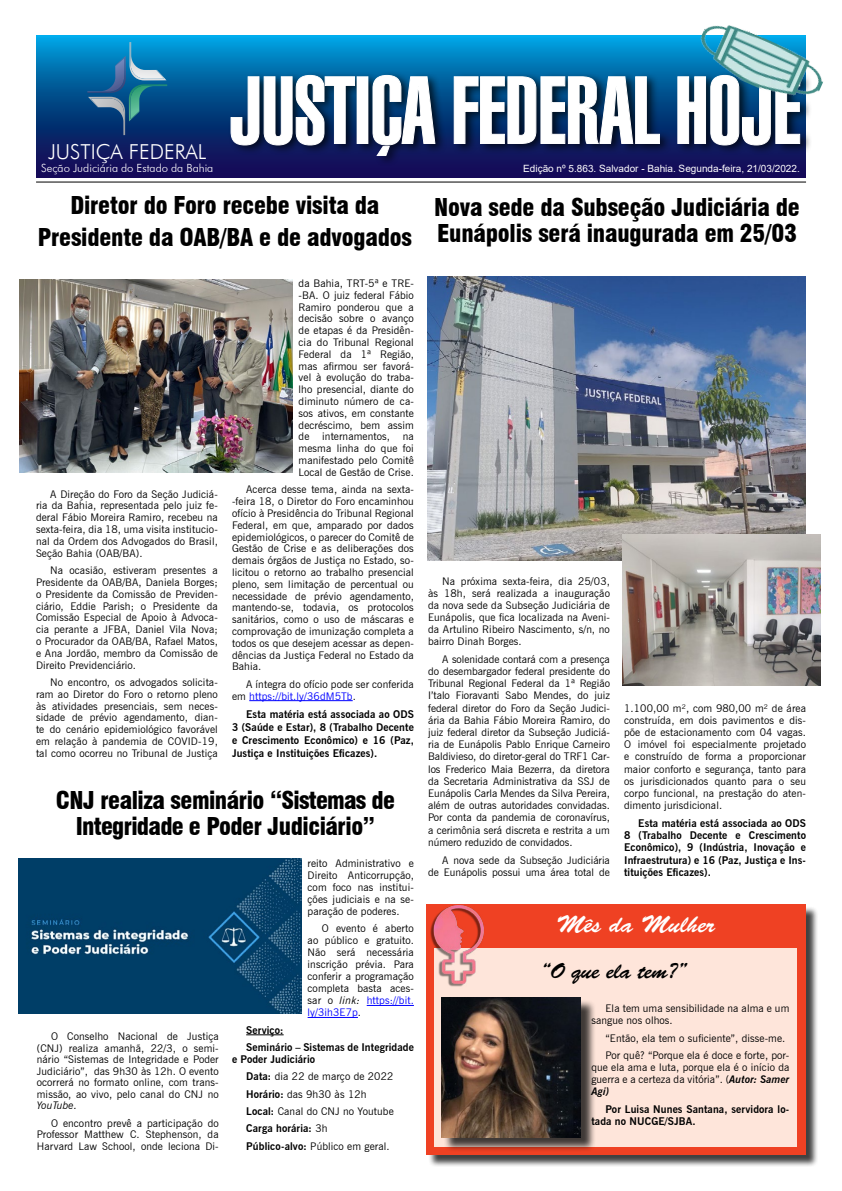
<style>
.page{position:relative;width:842px;height:1191px;background:#fff}
.page>*{position:absolute;margin:0;border:0;box-sizing:border-box;transform-origin:0 0}
.t1{font:900 extra-condensed 92.6px "Swiss 911 BT";color:#fff;scale:1.08 1}
.t2{font:900 condensed 24px/26px "Swiss 721 BT";letter-spacing:-.01em;color:#000;text-align:center}
.t3{font:24px "Brush Script Std";color:#fff}
.t4{font:22px "Brush Script Std";letter-spacing:-.01em;color:#000}
.t5{font:300 20.6px "Futura BT";color:#fff}
.t6{font:300 11.3px "Futura BT";color:#fff}
.t7{font:10.5px/11.8px "News Gothic BT";letter-spacing:.01em;color:#000;text-align:justify}
.t8{font:700 10.5px/12.2px "News Gothic BT";letter-spacing:.01em;color:#000}
.t9{font:italic 10.5px "News Gothic BT";letter-spacing:.01em;color:#000}
.t10{font:10px "Arial";color:#fff}
.s1{color:#00f}
.s2{font-style:italic}
.s3{font-weight:700}
.s4{font-weight:700;font-style:italic}
</style>
<div class="page">
<svg style="left:36px;top:36px;width:770px;height:141px;background:#05579a"></svg>
<hr style="left:36px;top:181px;width:770px;height:1px;background:#000">
<svg style="left:131px;top:80px;width:33px;height:4px"></svg>
<img style="left:129px;top:84px;width:38px;height:37px">
<img style="left:129px;top:42px;width:38px;height:38px">
<img style="left:87px;top:56px;width:39px;height:37px">
<svg style="left:87px;top:58px;width:38px;height:77px;background:#1465a0"></svg>
<img style="left:88px;top:97px;width:37px;height:38px">
<div style="left:228px;top:71px;width:584px;height:96px;background:#000;opacity:.75"></div>
<svg style="left:231px;top:75px;width:124px;height:70px;background:#1c3f61"></svg>
<svg style="left:372px;top:75px;width:63px;height:81px;background:#203b5d"></svg>
<svg style="left:454px;top:76px;width:206px;height:68px;background:#203f5f"></svg>
<svg style="left:677px;top:75px;width:123px;height:70px;background:#223857"></svg>
<img style="left:691px;top:25px;width:132px;height:86px">
<img style="left:20px;top:279px;width:273px;height:193px">
<div style="left:428px;top:905px;width:391px;height:262px;background:#000;opacity:.75"></div>
<div style="left:427px;top:904px;width:379px;height:250px;background:#ef4123"></div>
<div style="left:434px;top:948px;width:363px;height:198px;background:#fee5da"></div>
<img style="left:430px;top:905px;width:54px;height:82px">
<div style="left:443px;top:999px;width:153px;height:153px;background:#000;opacity:.75"></div>
<img style="left:441px;top:997px;width:140px;height:140px">
<img style="left:19px;top:858px;width:283px;height:155px">
<hr style="left:367px;top:1005px;width:47px;height:1px;background:#00f">
<hr style="left:308px;top:1017px;width:50px;height:1px;background:#00f">
<hr style="left:246px;top:1034px;width:38px;height:1px;background:#000">
<hr style="left:249px;top:700px;width:104px;height:1px;background:#00f">
<img style="left:428px;top:276px;width:378px;height:284px">
<img style="left:622px;top:534px;width:198px;height:151px">
<h3 class="t5" style="left:48px;top:139px;width:160px">JUSTIÇA FEDERAL</h3>
<p class="t6" style="left:41px;top:161px;width:174px">Seção Judiciária do Estado da Bahia</p>
<h1 class="t1" style="left:230px;top:60px;width:530px">JUSTIÇA FEDERAL HOJE</h1>
<p class="t10" style="left:523px;top:162px;width:278px">Edição nº 5.863. Salvador - Bahia. Segunda-feira, 21/03/2022.</p>
<h2 class="t2" style="left:38px;top:189px;width:376px;line-height:32px">Diretor do Foro recebe visita da<br>Presidente da OAB/BA e de advogados</h2>
<p class="t7" style="left:36px;top:488px;width:183px;text-indent:14px">A Direção do Foro da Seção Judiciá&shy;ria da Bahia, representada pelo juiz fe&shy;deral Fábio Moreira Ramiro, recebeu na sexta-feira, dia 18, uma visita institucio&shy;nal da Ordem dos Advogados do Brasil, Seção Bahia (OAB/BA).</p>
<p class="t7" style="left:36px;top:564px;width:183px;text-indent:14px">Na ocasião, estiveram presentes a Presidente da OAB/BA, Daniela Borges; o Presidente da Comissão de Previden&shy;ciário, Eddie Parish; o Presidente da Comissão Especial de Apoio à Advoca&shy;cia perante a JFBA, Daniel Vila Nova; o Procurador da OAB/BA, Rafael Matos, e Ana Jordão, membro da Comissão de Direito Previdenciário.</p>
<p class="t7" style="left:36px;top:676px;width:183px;text-indent:14px">No encontro, os advogados solicita&shy;ram ao Diretor do Foro o retorno pleno às atividades presenciais, sem neces&shy;sidade de prévio agendamento, dian&shy;te do cenário epidemiológico favorável em relação à pandemia de COVID-19, tal como ocorreu no Tribunal de Justiça</p>
<p class="t7" style="left:299px;top:277px;width:117px">da Bahia, TRT-5ª e TRE--BA. O juiz federal Fábio Ramiro ponderou que a decisão sobre o avanço de etapas é da Presidên&shy;cia do Tribunal Regional Federal da 1ª Região, mas afirmou ser favorá&shy;vel à evolução do traba&shy;lho presencial, diante do diminuto número de ca&shy;sos ativos, em constante decréscimo, bem assim de internamentos, na mesma linha do que foi manifestado pelo Comitê Local de Gestão de Crise.</p>
<p class="t7" style="left:232px;top:483px;width:183px;text-indent:14px">Acerca desse tema, ainda na sexta--feira 18, o Diretor do Foro encaminhou ofício à Presidência do Tribunal Regional Federal, em que, amparado por dados epidemiológicos, o parecer do Comitê de Gestão de Crise e as deliberações dos demais órgãos de Justiça no Estado, so&shy;licitou o retorno ao trabalho presencial pleno, sem limitação de percentual ou necessidade de prévio agendamento, mantendo-se, todavia, os protocolos sanitários, como o uso de máscaras e comprovação de imunização completa a todos os que desejem acessar as depen&shy;dências da Justiça Federal no Estado da Bahia.</p>
<p class="t7" style="left:232px;top:678px;width:183px;text-indent:14px">A íntegra do ofício pode ser conferida em <span class="s1">https://bit.ly/36dM5Tb</span>.</p>
<p class="t8" style="left:232px;top:708px;width:183px;line-height:12.9px;text-align:justify;text-indent:14px">Esta matéria está associada ao ODS 3 (Saúde e Estar), 8 (Trabalho Decente e Crescimento Econômico) e 16 (Paz, Justiça e Instituições Eficazes).</p>
<h2 class="t2" style="left:56px;top:787px;width:341px">CNJ realiza seminário “Sistemas de<br>Integridade e Poder Judiciário”</h2>
<p class="t7" style="left:37px;top:1030px;width:183px;line-height:11.5px;text-indent:14px">O Conselho Nacional de Justiça (CNJ) realiza amanhã, 22/3, o semi&shy;nário “Sistemas de Integridade e Poder Judiciário”, das 9h30 às 12h. O evento ocorrerá no formato online, com trans&shy;missão, ao vivo, pelo canal do CNJ no</p>
<p class="t9" style="left:37px;top:1099px;width:42px">YouTube.</p>
<p class="t7" style="left:37px;top:1117px;width:183px;line-height:11.5px;text-indent:14px">O encontro prevê a participação do Professor Matthew C. Stephenson, da Harvard Law School, onde leciona Di-</p>
<p class="t7" style="left:308px;top:857px;width:108px">reito Administrativo e Direito Anticorrupção, com foco nas institui&shy;ções judiciais e na se&shy;paração de poderes.</p>
<p class="t7" style="left:308px;top:922px;width:108px;text-indent:14px">O evento é aberto ao público e gratuito.<br>Não será necessária inscrição prévia. Para conferir a programação completa basta aces&shy;sar o <span class="s2">link:</span> <span class="s1">https://bit. ly/3ih3E7p</span>.</p>
<p class="t8" style="left:246px;top:1021px;width:169px;line-height:17.4px">Serviço:<br>Seminário – Sistemas de Integridade</p>
<p class="t7" style="left:246px;top:1050px;width:149px;line-height:17.4px;text-align:left;text-indent:-14px"><span class="s3">e Poder Judiciário<br>Data:</span> dia 22 de março de 2022<br><span class="s3">Horário:</span> das 9h30 às 12h<br><span class="s3">Local:</span> Canal do CNJ no Youtube<br><span class="s3">Carga horária:</span> 3h<br><span class="s3">Público-alvo:</span> Público em geral.</p>
<h2 class="t2" style="left:434px;top:194px;width:367px;text-align:left">Nova sede da Subseção Judiciária de<br>Eunápolis será inaugurada em 25/03</h2>
<p class="t7" style="left:428px;top:575px;width:183px;text-indent:14px">Na próxima sexta-feira, dia 25/03, às 18h, será realizada a inauguração da nova sede da Subseção Judiciária de Eunápolis, que fica localizada na Aveni&shy;da Artulino Ribeiro Nascimento, s/n, no bairro Dinah Borges.</p>
<p class="t7" style="left:428px;top:653px;width:183px;line-height:12.2px;text-indent:14px">A solenidade contará com a presença do desembargador federal presidente do Tribunal Regional Federal da 1ª Região I’talo Fioravanti Sabo Mendes, do juiz federal diretor do Foro da Seção Judici&shy;ária da Bahia Fábio Moreira Ramiro, do juiz federal diretor da Subseção Judiciá&shy;ria de Eunápolis Pablo Enrique Carneiro Baldivieso, do diretor-geral do TRF1 Car&shy;los Frederico Maia Bezerra, da diretora da Secretaria Administrativa da SSJ de Eunápolis Carla Mendes da Silva Pereira, além de outras autoridades convidadas.<br>Por conta da pandemia de coronavírus, a cerimônia será discreta e restrita a um número reduzido de convidados.</p>
<p class="t7" style="left:428px;top:853px;width:183px;line-height:12.2px;text-align:right">A nova sede da Subseção Judiciária<br>de Eunápolis possui uma área total de</p>
<p class="t7" style="left:624px;top:701px;width:183px;line-height:12.2px">1.100,00 m², com 980,00 m² de área construída, em dois pavimentos e dis&shy;põe de estacionamento com 04 vagas.<br>O imóvel foi especialmente projetado e construído de forma a proporcionar maior conforto e segurança, tanto para os jurisdicionados quanto para o seu corpo funcional, na prestação do aten&shy;dimento jurisdicional.</p>
<p class="t8" style="left:624px;top:817px;width:183px;text-align:justify;text-indent:14px">Esta matéria está associada ao ODS 8 (Trabalho Decente e Crescimento Econômico), 9 (Indústria, Inovação e Infraestrutura) e 16 (Paz, Justiça e Ins&shy;tituições Eficazes).</p>
<h2 class="t3" style="left:557px;top:911px;width:160px">Mês da Mulher</h2>
<h3 class="t4" style="left:540px;top:959px;width:149px">“O que ela tem?”</h3>
<p class="t7" style="left:591px;top:1002px;width:200px;text-indent:14px">Ela tem uma sensibilidade na alma e um sangue nos olhos.</p>
<p class="t7" style="left:605px;top:1029px;width:185px;line-height:17.7px">“Então, ela tem o suficiente”, disse-me.<br>Por quê? “Porque ela é doce e forte, por-</p>
<p class="t7" style="left:591px;top:1061px;width:200px">que ela ama e luta, porque ela é o início da guerra e a certeza da vitória”. (<span class="s4">Autor: Samer Agi)</span></p>
<p class="t8" style="left:591px;top:1103px;width:199px;text-indent:14px">Por Luisa Nunes Santana, servidora lo&shy;tada no NUCGE/SJBA.</p>
</div>
